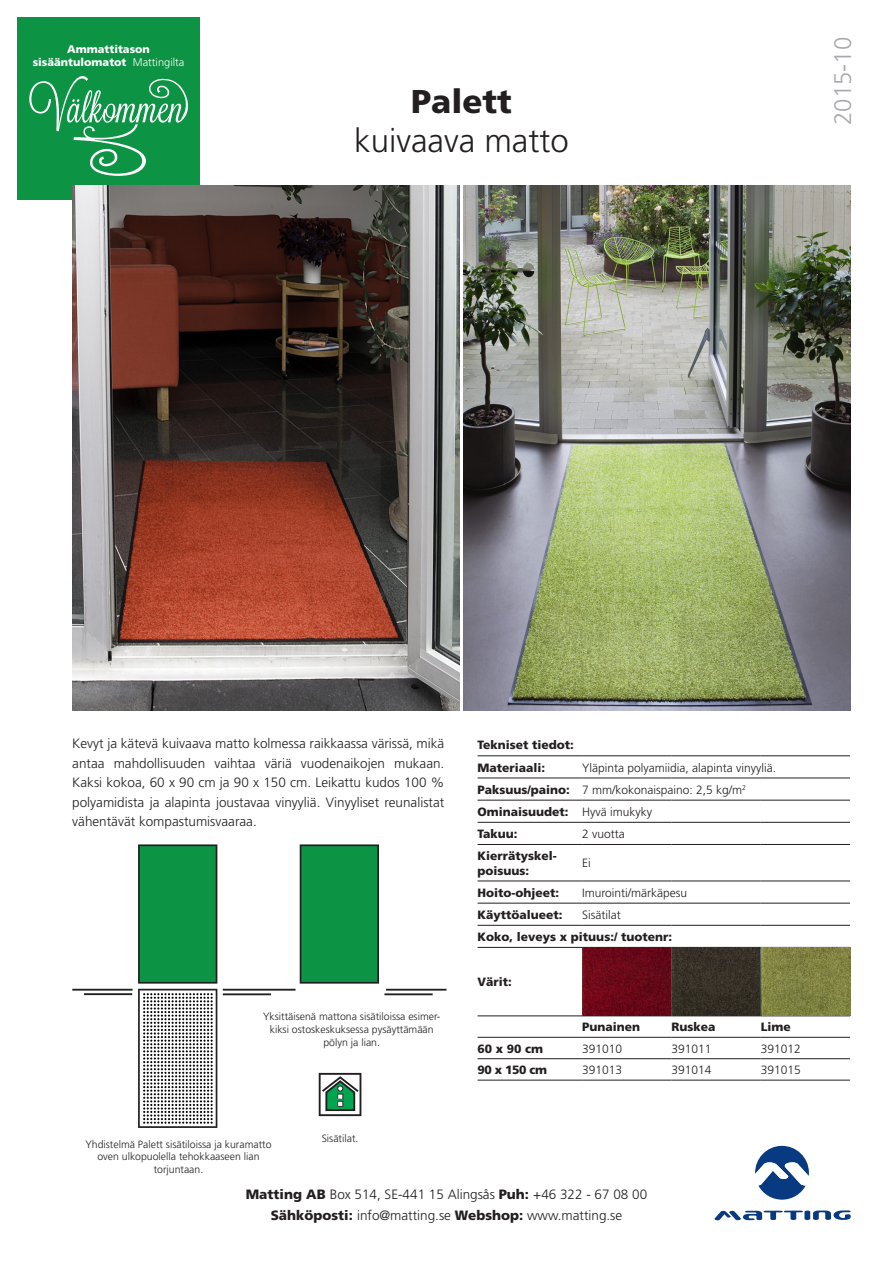
<style>
.page{position:relative;width:893px;height:1263px;background:#fff}
.page>*{position:absolute;margin:0;border:0;box-sizing:border-box;transform-origin:0 0}
.t1{font:300 33px "Frutiger";color:#231f20}
.t2{font:900 33px "Frutiger";color:#231f20}
.t3{font:300 24px "Frutiger";color:#a8a9ad}
.t4{font:300 13.5px/19.5px "Frutiger";color:#231f20;text-align:justify}
.t5{font:900 12px/14.4px "Frutiger";color:#231f20}
.t6{font:300 12px "Frutiger";color:#231f20}
.t7{font:900 11.1px "Frutiger";color:#fff}
.t8{font:300 10.5px/12.6px "Frutiger";color:#231f20;text-align:center}
.s1{font-weight:300}
.s2{font-weight:900}
</style>
<div class="page">
<hr style="left:478px;top:778px;width:104px;height:1px;background:#231f20">
<hr style="left:582px;top:778px;width:89px;height:1px;background:#231f20">
<hr style="left:671px;top:778px;width:90px;height:1px;background:#231f20">
<hr style="left:761px;top:778px;width:89px;height:1px;background:#231f20">
<hr style="left:478px;top:800px;width:104px;height:1px;background:#231f20">
<hr style="left:582px;top:800px;width:89px;height:1px;background:#231f20">
<hr style="left:671px;top:800px;width:90px;height:1px;background:#231f20">
<hr style="left:761px;top:800px;width:89px;height:1px;background:#231f20">
<hr style="left:478px;top:822px;width:104px;height:1px;background:#231f20">
<hr style="left:582px;top:822px;width:89px;height:1px;background:#231f20">
<hr style="left:671px;top:822px;width:90px;height:1px;background:#231f20">
<hr style="left:761px;top:822px;width:89px;height:1px;background:#231f20">
<hr style="left:478px;top:844px;width:104px;height:1px;background:#231f20">
<hr style="left:582px;top:844px;width:89px;height:1px;background:#231f20">
<hr style="left:671px;top:844px;width:90px;height:1px;background:#231f20">
<hr style="left:761px;top:844px;width:89px;height:1px;background:#231f20">
<hr style="left:478px;top:881px;width:104px;height:1px;background:#231f20">
<hr style="left:582px;top:881px;width:89px;height:1px;background:#231f20">
<hr style="left:671px;top:881px;width:90px;height:1px;background:#231f20">
<hr style="left:761px;top:881px;width:89px;height:1px;background:#231f20">
<hr style="left:478px;top:755px;width:104px;height:1px;background:#231f20">
<hr style="left:582px;top:755px;width:89px;height:1px;background:#231f20">
<hr style="left:671px;top:755px;width:90px;height:1px;background:#231f20">
<hr style="left:761px;top:755px;width:89px;height:1px;background:#231f20">
<hr style="left:478px;top:903px;width:104px;height:1px;background:#231f20">
<hr style="left:582px;top:903px;width:89px;height:1px;background:#231f20">
<hr style="left:671px;top:903px;width:90px;height:1px;background:#231f20">
<hr style="left:761px;top:903px;width:89px;height:1px;background:#231f20">
<hr style="left:478px;top:925px;width:104px;height:1px;background:#231f20">
<hr style="left:582px;top:925px;width:89px;height:1px;background:#231f20">
<hr style="left:671px;top:925px;width:90px;height:1px;background:#231f20">
<hr style="left:761px;top:925px;width:89px;height:1px;background:#231f20">
<hr style="left:478px;top:947px;width:104px;height:1px;background:#231f20">
<hr style="left:582px;top:947px;width:89px;height:1px;background:#231f20">
<hr style="left:671px;top:947px;width:90px;height:1px;background:#231f20">
<hr style="left:761px;top:947px;width:89px;height:1px;background:#231f20">
<hr style="left:478px;top:1016px;width:104px;height:1px;background:#231f20">
<hr style="left:582px;top:1016px;width:89px;height:1px;background:#231f20">
<hr style="left:671px;top:1016px;width:90px;height:1px;background:#231f20">
<hr style="left:761px;top:1016px;width:89px;height:1px;background:#231f20">
<hr style="left:478px;top:1037px;width:104px;height:1px;background:#231f20">
<hr style="left:582px;top:1037px;width:89px;height:1px;background:#231f20">
<hr style="left:671px;top:1037px;width:90px;height:1px;background:#231f20">
<hr style="left:761px;top:1037px;width:89px;height:1px;background:#231f20">
<hr style="left:478px;top:1058px;width:104px;height:1px;background:#231f20">
<hr style="left:582px;top:1058px;width:89px;height:1px;background:#231f20">
<hr style="left:671px;top:1058px;width:90px;height:1px;background:#231f20">
<hr style="left:761px;top:1058px;width:89px;height:1px;background:#231f20">
<hr style="left:478px;top:1080px;width:104px;height:1px;background:#231f20">
<hr style="left:582px;top:1080px;width:89px;height:1px;background:#231f20">
<hr style="left:671px;top:1080px;width:90px;height:1px;background:#231f20">
<hr style="left:761px;top:1080px;width:89px;height:1px;background:#231f20">
<img style="left:582px;top:948px;width:268px;height:68px">
<svg style="left:715px;top:1210px;width:136px;height:10px"></svg>
<svg style="left:755px;top:1146px;width:54px;height:54px"></svg>
<img style="left:464px;top:185px;width:387px;height:525px">
<svg style="left:319px;top:1073px;width:42px;height:43px"></svg>
<svg style="left:138px;top:989px;width:79px;height:139px"></svg>
<hr style="left:72px;top:989px;width:61px;height:1px;background:#231f20">
<hr style="left:223px;top:989px;width:73px;height:1px;background:#231f20">
<hr style="left:84px;top:993px;width:48px;height:2px;background:#231f20">
<hr style="left:386px;top:989px;width:60px;height:1px;background:#231f20">
<hr style="left:223px;top:993px;width:48px;height:2px;background:#231f20">
<hr style="left:384px;top:993px;width:49px;height:2px;background:#231f20">
<svg style="left:300px;top:844px;width:79px;height:139px;background:#0f8c42"></svg>
<svg style="left:138px;top:844px;width:79px;height:139px;background:#0f8c42"></svg>
<div style="left:17px;top:17px;width:183px;height:183px;background:#0d9344"></div>
<svg style="left:29px;top:76px;width:159px;height:100px"></svg>
<img style="left:72px;top:185px;width:387px;height:525px">
<p class="t7" style="left:67px;top:42px;width:84px">Ammattitason</p>
<p class="t7" style="left:33px;top:55px;width:153px">sisääntulomatot <span class="s1">Mattingilta</span></p>
<p class="t2" style="left:411px;top:81px;width:102px">Palett</p>
<p class="t1" style="left:354px;top:122px;width:216px">kuivaava matto</p>
<p class="t3" style="left:829px;top:125px;width:90px;rotate:-90deg">2015-10</p>
<p class="t4" style="left:72px;top:733px;width:374px">Kevyt ja kätevä kuivaava matto kolmessa raikkaassa värissä, mikä antaa mahdollisuuden vaihtaa väriä vuodenaikojen mukaan.<br>Kaksi kokoa, 60 x 90 cm ja 90 x 150 cm. Leikattu kudos 100 % polyamidista ja alapinta joustavaa vinyyliä. Vinyyliset reunalistat vähentävät kompastumisvaaraa.</p>
<p class="t8" style="left:263px;top:1010px;width:179px">Yksittäisenä mattona sisätiloissa esimer&shy;kiksi ostoskeskuksessa pysäyttämään pölyn ja lian.</p>
<p class="t8" style="left:85px;top:1138px;width:188px">Yhdistelmä Palett sisätiloissa ja kuramatto oven ulkopuolella tehokkaaseen lian torjuntaan.</p>
<p class="t8" style="left:322px;top:1132px;width:38px">Sisätilat.</p>
<p class="t5" style="left:478px;top:738px;width:98px">Tekniset tiedot:</p>
<p class="t5" style="left:478px;top:760px;width:69px">Materiaali:</p>
<p class="t6" style="left:582px;top:761px;width:195px">Yläpinta polyamiidia, alapinta vinyyliä.</p>
<p class="t5" style="left:478px;top:782px;width:94px">Paksuus/paino:</p>
<p class="t6" style="left:582px;top:783px;width:165px">7 mm/kokonaispaino: 2,5 kg/m<sup>2</sup></p>
<p class="t5" style="left:478px;top:804px;width:93px">Ominaisuudet:</p>
<p class="t6" style="left:582px;top:805px;width:71px">Hyvä imukyky</p>
<p class="t5" style="left:478px;top:826px;width:41px">Takuu:</p>
<p class="t6" style="left:582px;top:827px;width:44px">2 vuotta</p>
<p class="t5" style="left:478px;top:848px;width:81px">Kierrätyskel&shy;poisuus:</p>
<p class="t6" style="left:582px;top:856px;width:10px">Ei</p>
<p class="t5" style="left:478px;top:885px;width:83px">Hoito-ohjeet:</p>
<p class="t6" style="left:582px;top:886px;width:107px">Imurointi/märkäpesu</p>
<p class="t5" style="left:478px;top:907px;width:87px">Käyttöalueet:</p>
<p class="t6" style="left:582px;top:908px;width:40px">Sisätilat</p>
<p class="t5" style="left:478px;top:929px;width:196px">Koko, leveys x pituus:/ tuotenr:</p>
<p class="t5" style="left:478px;top:975px;width:36px">Värit:</p>
<p class="t5" style="left:582px;top:1020px;width:60px">Punainen</p>
<p class="t5" style="left:671px;top:1020px;width:46px">Ruskea</p>
<p class="t5" style="left:761px;top:1020px;width:32px">Lime</p>
<p class="t5" style="left:478px;top:1041px;width:67px">60 x 90 cm</p>
<p class="t6" style="left:582px;top:1042px;width:42px">391010</p>
<p class="t6" style="left:671px;top:1042px;width:42px">391011</p>
<p class="t6" style="left:761px;top:1042px;width:42px">391012</p>
<p class="t5" style="left:478px;top:1062px;width:71px">90 x 150 cm</p>
<p class="t6" style="left:582px;top:1063px;width:42px">391013</p>
<p class="t6" style="left:671px;top:1063px;width:42px">391014</p>
<p class="t6" style="left:761px;top:1063px;width:42px">391015</p>
<p class="t4" style="left:246px;top:1184px;width:403px"><span class="s2">Matting AB</span> Box 514, SE-441 15 Alingsås <span class="s2">Puh:</span> +46 322 - 67 08 00</p>
<p class="t4" style="left:271px;top:1205px;width:353px"><span class="s2">Sähköposti:</span> info@matting.se <span class="s2">Webshop:</span> www.matting.se</p>
</div>
